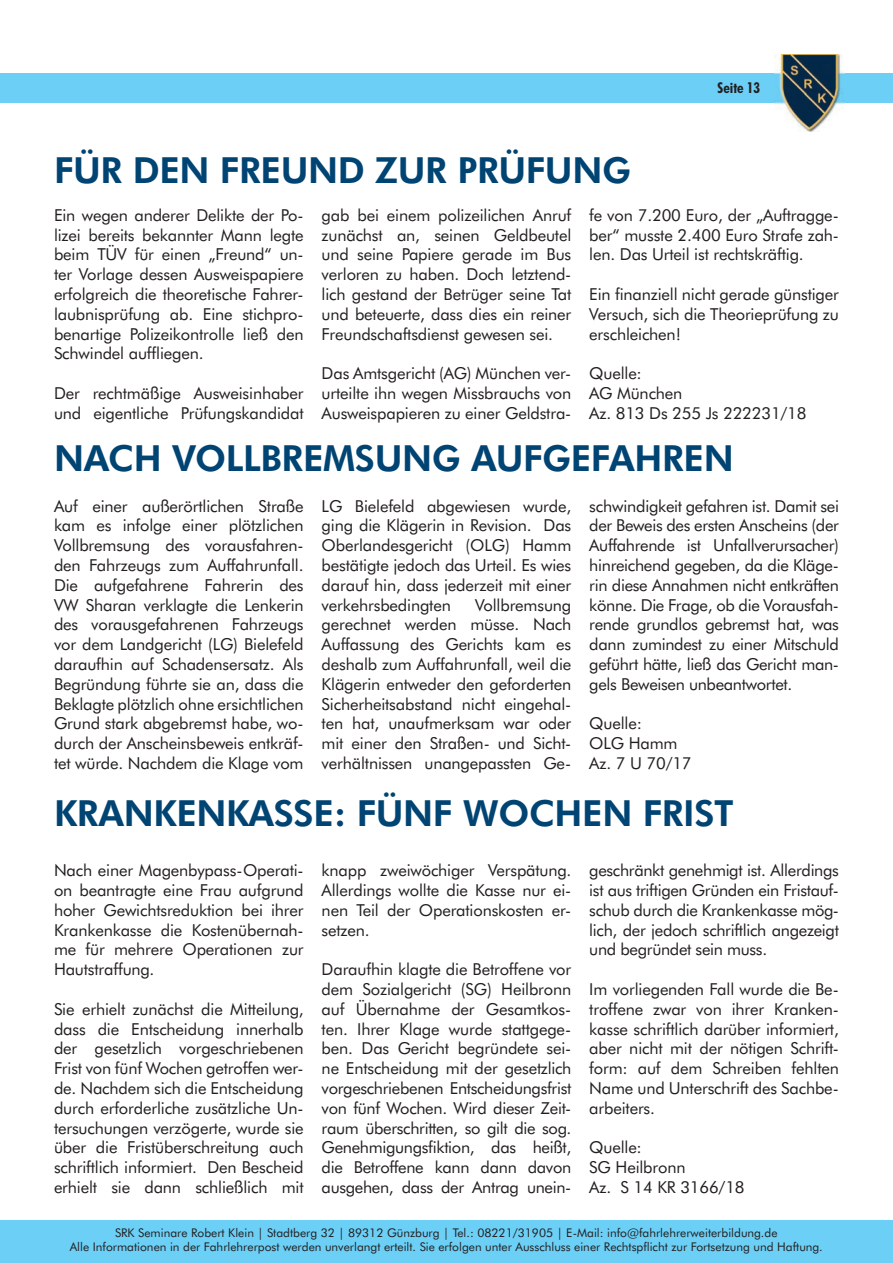
<style>
.page{position:relative;width:893px;height:1263px;background:#fff}
.page>*{position:absolute;margin:0;border:0;box-sizing:border-box;transform-origin:0 0}
.t1{font:800 36px "Futura BT";letter-spacing:-.01em;color:#004473}
.t2{font:16.5px/19.8px "Futura BT";letter-spacing:-.01em;color:#231f20;text-align:justify}
.t3{font:700 condensed 15px "Futura BT";color:#231f20}
.t4{font:12px/14.4px "Futura BT";color:#231f20;text-align:center}
</style>
<div class="page">
<div style="left:0;top:1221px;width:893px;height:42px;background:#6bcff6"></div>
<div style="left:0;top:73px;width:893px;height:30px;background:#6bcff6"></div>
<img style="left:774px;top:54px;width:70px;height:78px">
<h1 class="t1" style="left:54px;top:149px;width:578px">FÜR DEN FREUND ZUR PRÜFUNG</h1>
<p class="t3" style="left:718px;top:78px;width:44px">Seite 13</p>
<p class="t2" style="left:54px;top:205px;width:251px">Ein wegen anderer Delikte der Po&shy;lizei bereits bekannter Mann legte beim TÜV für einen „Freund“ un&shy;ter Vorlage dessen Ausweispapiere erfolgreich die theoretische Fahrer&shy;laubnisprüfung ab. Eine stichpro&shy;benartige Polizeikontrolle ließ den Schwindel auffliegen.</p>
<p class="t2" style="left:54px;top:383px;width:251px">Der rechtmäßige Ausweisinhaber und eigentliche Prüfungskandidat</p>
<p class="t2" style="left:322px;top:205px;width:251px">gab bei einem polizeilichen Anruf zunächst an, seinen Geldbeutel und seine Papiere gerade im Bus verloren zu haben. Doch letztend&shy;lich gestand der Betrüger seine Tat und beteuerte, dass dies ein reiner Freundschaftsdienst gewesen sei.</p>
<p class="t2" style="left:322px;top:363px;width:251px">Das Amtsgericht (AG) München ver&shy;urteilte ihn wegen Missbrauchs von Ausweispapieren zu einer Geldstra-</p>
<p class="t2" style="left:589px;top:205px;width:251px">fe von 7.200 Euro, der „Auftragge&shy;ber“ musste 2.400 Euro Strafe zah&shy;len. Das Urteil ist rechtskräftig.</p>
<p class="t2" style="left:589px;top:284px;width:251px">Ein finanziell nicht gerade günstiger Versuch, sich die Theorieprüfung zu erschleichen!</p>
<p class="t2" style="left:589px;top:363px;width:219px;text-align:left">Quelle:<br>AG München<br>Az. 813 Ds 255 Js 222231/18</p>
<h1 class="t1" style="left:54px;top:436px;width:681px">NACH VOLLBREMSUNG AUFGEFAHREN</h1>
<p class="t2" style="left:54px;top:496px;width:251px">Auf einer außerörtlichen Straße kam es infolge einer plötzlichen Vollbremsung des vorausfahren&shy;den Fahrzeugs zum Auffahrunfall.<br>Die aufgefahrene Fahrerin des VW Sharan verklagte die Lenkerin des vorausgefahrenen Fahrzeugs vor dem Landgericht (LG) Bielefeld daraufhin auf Schadensersatz. Als Begründung führte sie an, dass die Beklagte plötzlich ohne ersichtlichen Grund stark abgebremst habe, wo&shy;durch der Anscheinsbeweis entkräf&shy;tet würde. Nachdem die Klage vom</p>
<p class="t2" style="left:322px;top:496px;width:251px">LG Bielefeld abgewiesen wurde, ging die Klägerin in Revision. Das Oberlandesgericht (OLG) Hamm bestätigte jedoch das Urteil. Es wies darauf hin, dass jederzeit mit einer verkehrsbedingten</p>
<p class="t2" style="left:322px;top:595px;width:251px;text-indent:153px">Vollbremsung gerechnet werden müsse. Nach Auffassung des Gerichts kam es deshalb zum Auffahrunfall, weil die Klägerin entweder den geforderten Sicherheitsabstand nicht eingehal&shy;ten hat, unaufmerksam war oder mit einer den Straßen- und Sicht&shy;verhältnissen unangepassten Ge-</p>
<p class="t2" style="left:589px;top:496px;width:251px">schwindigkeit gefahren ist. Damit sei der Beweis des ersten Anscheins (der Auffahrende ist Unfallverursacher) hinreichend gegeben, da die Kläge&shy;rin diese Annahmen nicht entkräften könne. Die Frage, ob die Vorausfah&shy;rende grundlos gebremst hat, was dann zumindest zu einer Mitschuld geführt hätte, ließ das Gericht man&shy;gels Beweisen unbeantwortet.</p>
<p class="t2" style="left:589px;top:713px;width:104px;text-align:left">Quelle:<br>OLG Hamm<br>Az. 7 U 70/17</p>
<h1 class="t1" style="left:54px;top:791px;width:681px">KRANKENKASSE: FÜNF WOCHEN FRIST</h1>
<p class="t2" style="left:54px;top:860px;width:251px">Nach einer Magenbypass-Operati&shy;on beantragte eine Frau aufgrund hoher Gewichtsreduktion bei ihrer Krankenkasse die Kostenübernah&shy;me für mehrere Operationen zur Hautstraffung.</p>
<p class="t2" style="left:54px;top:999px;width:251px">Sie erhielt zunächst die Mitteilung, dass die Entscheidung innerhalb der gesetzlich vorgeschriebenen Frist von fünf Wochen getroffen wer&shy;de. Nachdem sich die Entscheidung durch erforderliche zusätzliche Un&shy;tersuchungen verzögerte, wurde sie über die Fristüberschreitung auch schriftlich informiert. Den Bescheid erhielt sie dann schließlich mit</p>
<p class="t2" style="left:322px;top:860px;width:251px">knapp zweiwöchiger Verspätung.<br>Allerdings wollte die Kasse nur ei&shy;nen Teil der Operationskosten er&shy;setzen.</p>
<p class="t2" style="left:322px;top:959px;width:251px">Daraufhin klagte die Betroffene vor dem Sozialgericht (SG) Heilbronn auf Übernahme der Gesamtkos&shy;ten. Ihrer Klage wurde stattgege&shy;ben. Das Gericht begründete sei&shy;ne Entscheidung mit der gesetzlich vorgeschriebenen Entscheidungsfrist von fünf Wochen. Wird dieser Zeit&shy;raum überschritten, so gilt die sog.<br>Genehmigungsfiktion, das heißt, die Betroffene kann dann davon ausgehen, dass der Antrag unein-</p>
<p class="t2" style="left:589px;top:860px;width:251px">geschränkt genehmigt ist. Allerdings ist aus triftigen Gründen ein Fristauf&shy;schub durch die Krankenkasse mög&shy;lich, der jedoch schriftlich angezeigt und begründet sein muss.</p>
<p class="t2" style="left:589px;top:979px;width:251px">Im vorliegenden Fall wurde die Be&shy;troffene zwar von ihrer Kranken&shy;kasse schriftlich darüber informiert, aber nicht mit der nötigen Schrift&shy;form: auf dem Schreiben fehlten Name und Unterschrift des Sachbe&shy;arbeiters.</p>
<p class="t2" style="left:589px;top:1137px;width:157px;text-align:left">Quelle:<br>SG Heilbronn<br>Az. S 14 KR 3166/18</p>
<p class="t4" style="left:70px;top:1225px;width:754px">SRK Seminare Robert Klein | Stadtberg 32 | 89312 Günzburg | Tel.: 08221/31905 | E-Mail: info@fahrlehrerweiterbildung.de<br>Alle Informationen in der Fahrlehrerpost werden unverlangt erteilt. Sie erfolgen unter Ausschluss einer Rechtspflicht zur Fortsetzung und Haftung.</p>
</div>
